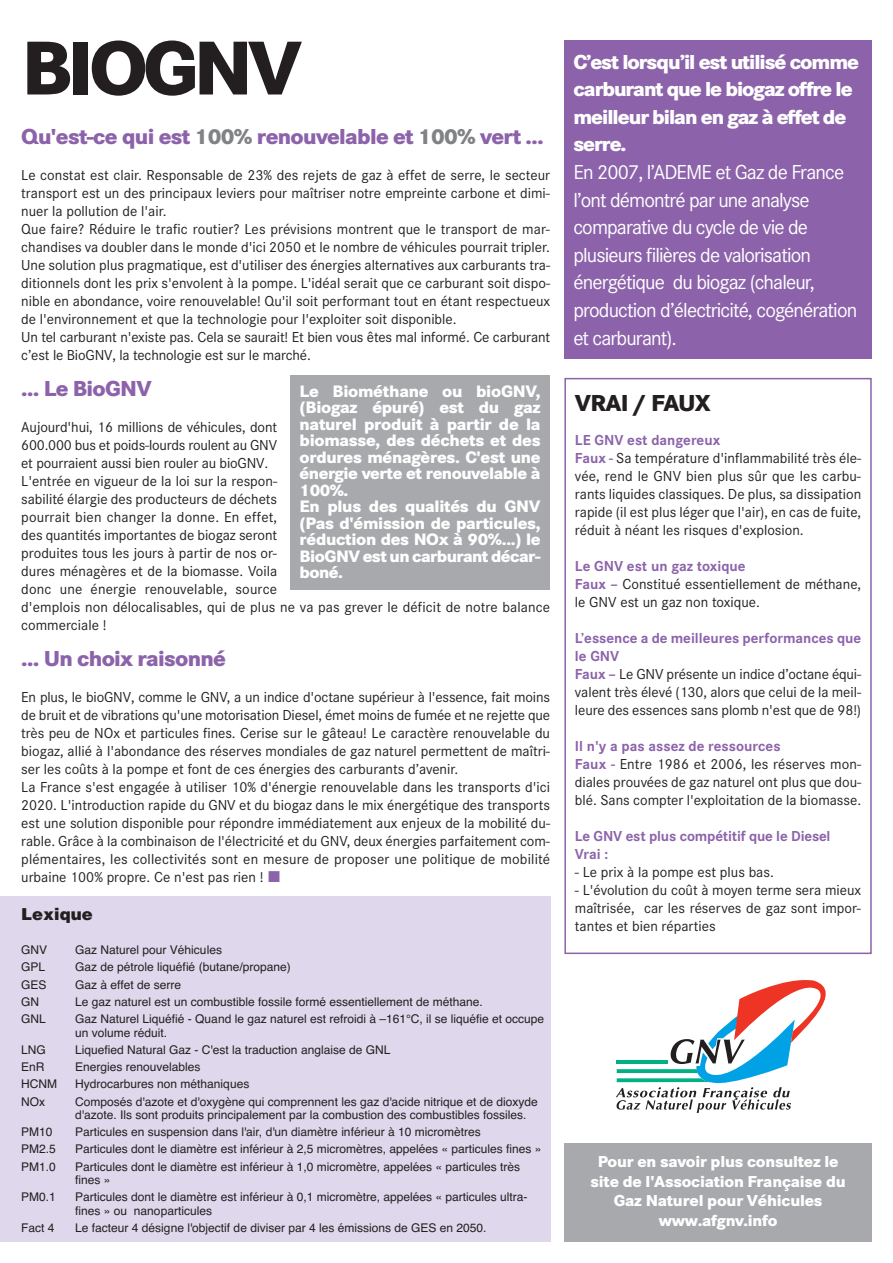
<style>
.page{position:relative;width:893px;height:1263px;background:#fff}
.page>*{position:absolute;margin:0;border:0;box-sizing:border-box;transform-origin:0 0}
.t1{font:800 79.2px "Corporate S";letter-spacing:-.06em;color:#231f20}
.t2{font:800 24px "Corporate S";letter-spacing:-.03em;color:#231f20}
.t3{font:800 22.5px "Corporate S";letter-spacing:-.03em;color:#8c63aa}
.t4{font:21px/27.6px "Corporate S";letter-spacing:-.045em;color:#fff}
.t5{font:800 21px/27.6px "Corporate S";letter-spacing:-.05em;color:#fff}
.t6{font:800 17.25px/16.5px "Corporate S";letter-spacing:-.02em;color:#fff}
.t7{font:800 16.5px/19.5px "Corporate S";letter-spacing:-.01em;color:#fff;text-align:center}
.t8{font:900 16.5px "Helvetica";color:#231f20}
.t9{font:15px/18px "Corporate S";color:#231f20}
.t10{font:700 15px/18px "Corporate S";letter-spacing:-.01em;color:#8c63aa}
.t11{font:12px/13.5px "Helvetica";color:#231f20}
.s1{color:#808285}
.s2{font-weight:700;color:#8c63aa}
</style>
<div class="page">
<div style="left:0;top:896px;width:550px;height:346px;background:#dfd7eb"></div>
<div style="left:564px;top:40px;width:308px;height:319px;background:#8c63aa"></div>
<div style="left:291px;top:375px;width:259px;height:214px;background:#a7a9ac"></div>
<div style="left:565px;top:1143px;width:307px;height:99px;background:#a7a9ac"></div>
<div style="left:564px;top:378px;width:308px;height:576px;border:2px solid #8c63aa"></div>
<svg style="left:616px;top:980px;width:210px;height:133px"></svg>
<h1 class="t1" style="left:21px;top:42px;width:282px">BIOGNV</h1>
<h3 class="t3" style="left:21px;top:129px;width:524px">Qu'est-ce qui est <span class="s1">100%</span> renouvelable et <span class="s1">100%</span> vert …</h3>
<p class="t9" style="left:21px;top:168px;width:530px">Le constat est clair. Responsable de 23% des rejets de gaz à effet de serre, le secteur transport est un des principaux leviers pour maîtriser notre empreinte carbone et dimi&shy;nuer la pollution de l'air.<br>Que faire? Réduire le trafic routier? Les prévisions montrent que le transport de mar&shy;chandises va doubler dans le monde d'ici 2050 et le nombre de véhicules pourrait tripler.<br>Une solution plus pragmatique, est d'utiliser des énergies alternatives aux carburants tra&shy;ditionnels dont les prix s'envolent à la pompe. L'idéal serait que ce carburant soit dispo&shy;nible en abondance, voire renouvelable! Qu'il soit performant tout en étant respectueux de l'environnement et que la technologie pour l'exploiter soit disponible.<br>Un tel carburant n'existe pas. Cela se saurait! Et bien vous êtes mal informé. Ce carburant c’est le BioGNV, la technologie est sur le marché.</p>
<h3 class="t3" style="left:21px;top:381px;width:132px">… Le BioGNV</h3>
<p class="t9" style="left:21px;top:420px;width:530px">Aujourd'hui, 16 millions de véhicules, dont<br>600.000 bus et poids-lourds roulent au GNV<br>et pourraient aussi bien rouler au bioGNV.<br>L'entrée en vigueur de la loi sur la respon-<br>sabilité élargie des producteurs de déchets<br>pourrait bien changer la donne. En effet,<br>des quantités importantes de biogaz seront<br>produites tous les jours à partir de nos or-<br>dures ménagères et de la biomasse. Voila<br>donc une énergie renouvelable, source<br>d'emplois non délocalisables, qui de plus ne va pas grever le déficit de notre balance commerciale !</p>
<h3 class="t3" style="left:21px;top:651px;width:206px">… Un choix raisonné</h3>
<p class="t9" style="left:21px;top:690px;width:530px">En plus, le bioGNV, comme le GNV, a un indice d'octane supérieur à l'essence, fait moins de bruit et de vibrations qu'une motorisation Diesel, émet moins de fumée et ne rejette que très peu de NOx et particules fines. Cerise sur le gâteau! Le caractère renouvelable du biogaz, allié à l'abondance des réserves mondiales de gaz naturel permettent de maîtri&shy;ser les coûts à la pompe et font de ces énergies des carburants d’avenir.<br>La France s'est engagée à utiliser 10% d'énergie renouvelable dans les transports d'ici 2020. L'introduction rapide du GNV et du biogaz dans le mix énergétique des transports est une solution disponible pour répondre immédiatement aux enjeux de la mobilité du&shy;rable. Grâce à la combinaison de l'électricité et du GNV, deux énergies parfaitement com&shy;plémentaires, les collectivités sont en mesure de proposer une politique de mobilité urbaine 100% propre. Ce n'est pas rien !</p>
<p class="t6" style="left:300px;top:385px;width:243px">Le Biométhane ou bioGNV, (Biogaz épuré) est du gaz naturel produit à partir de la biomasse, des déchets et des ordures ménagères. C'est une énergie verte et renouvelable à<br>100%.<br>En plus des qualités du GNV (Pas d'émission de particules, réduction des NOx à 90%...) le<br>BioGNV est un carburant décar&shy;boné.</p>
<p class="t8" style="left:21px;top:908px;width:73px">Lexique</p>
<p class="t11" style="left:21px;top:944px;width:28px">GNV</p>
<p class="t11" style="left:75px;top:944px;width:148px">Gaz Naturel pour Véhicules</p>
<p class="t11" style="left:21px;top:961px;width:26px">GPL</p>
<p class="t11" style="left:75px;top:961px;width:217px">Gaz de pétrole liquéfié (butane/propane)</p>
<p class="t11" style="left:21px;top:979px;width:27px">GES</p>
<p class="t11" style="left:75px;top:979px;width:107px">Gaz à effet de serre</p>
<p class="t11" style="left:21px;top:996px;width:20px">GN</p>
<p class="t11" style="left:75px;top:996px;width:409px">Le gaz naturel est un combustible fossile formé essentiellement de méthane.</p>
<p class="t11" style="left:21px;top:1013px;width:26px">GNL</p>
<p class="t11" style="left:75px;top:1013px;width:471px">Gaz Naturel Liquéfié - Quand le gaz naturel est refroidi à –161°C, il se liquéfie et occupe un volume réduit.</p>
<p class="t11" style="left:21px;top:1044px;width:26px">LNG</p>
<p class="t11" style="left:75px;top:1044px;width:317px">Liquefied Natural Gaz - C'est la traduction anglaise de GNL</p>
<p class="t11" style="left:21px;top:1061px;width:25px">EnR</p>
<p class="t11" style="left:75px;top:1061px;width:127px">Energies renouvelables</p>
<p class="t11" style="left:21px;top:1078px;width:37px">HCNM</p>
<p class="t11" style="left:75px;top:1078px;width:176px">Hydrocarbures non méthaniques</p>
<p class="t11" style="left:21px;top:1096px;width:26px">NOx</p>
<p class="t11" style="left:75px;top:1096px;width:464px">Composés d'azote et d'oxygène qui comprennent les gaz d'acide nitrique et de dioxyde d'azote. Ils sont produits principalement par la combustion des combustibles fossiles.</p>
<p class="t11" style="left:21px;top:1126px;width:33px">PM10</p>
<p class="t11" style="left:75px;top:1126px;width:407px">Particules en suspension dans l'air, d'un diamètre inférieur à 10 micromètres</p>
<p class="t11" style="left:21px;top:1144px;width:36px">PM2.5</p>
<p class="t11" style="left:75px;top:1144px;width:468px">Particules dont le diamètre est inférieur à 2,5 micromètres, appelées « particules fines »</p>
<p class="t11" style="left:21px;top:1161px;width:36px">PM1.0</p>
<p class="t11" style="left:75px;top:1161px;width:446px">Particules dont le diamètre est inférieur à 1,0 micromètre, appelées « particules très fines »</p>
<p class="t11" style="left:21px;top:1191px;width:36px">PM0.1</p>
<p class="t11" style="left:75px;top:1191px;width:454px">Particules dont le diamètre est inférieur à 0,1 micromètre, appelées « particules ultra&shy;fines » ou nanoparticules</p>
<p class="t11" style="left:21px;top:1222px;width:35px">Fact 4</p>
<p class="t11" style="left:75px;top:1222px;width:413px">Le facteur 4 désigne l'objectif de diviser par 4 les émissions de GES en 2050.</p>
<h3 class="t5" style="left:573px;top:50px;width:287px">C’est lorsqu’il est utilisé comme carburant que le biogaz offre le meilleur bilan en gaz à effet de serre.</h3>
<h3 class="t4" style="left:573px;top:160px;width:285px">En 2007, l’ADEME et Gaz de France l’ont démontré par une analyse comparative du cycle de vie de plusieurs filières de valorisation énergétique du biogaz (chaleur, production d’électricité, cogénération et carburant).</h3>
<h2 class="t2" style="left:575px;top:395px;width:137px">VRAI / FAUX</h2>
<p class="t9" style="left:575px;top:433px;width:288px"><span class="s2">LE GNV est dangereux<br>Faux -</span> Sa température d'inflammabilité très éle&shy;vée, rend le GNV bien plus sûr que les carbu&shy;rants liquides classiques. De plus, sa dissipation rapide (il est plus léger que l'air), en cas de fuite, réduit à néant les risques d'explosion.</p>
<p class="t9" style="left:575px;top:559px;width:288px"><span class="s2">Le GNV est un gaz toxique<br>Faux –</span> Constitué essentiellement de méthane, le GNV est un gaz non toxique.</p>
<p class="t9" style="left:575px;top:631px;width:288px"><span class="s2">L’essence a de meilleures performances que le GNV<br>Faux –</span> Le GNV présente un indice d’octane équi&shy;valent très élevé (130, alors que celui de la meil&shy;leure des essences sans plomb n'est que de 98!)</p>
<p class="t9" style="left:575px;top:739px;width:288px"><span class="s2">Il n'y a pas assez de ressources<br>Faux -</span> Entre 1986 et 2006, les réserves mon&shy;diales prouvées de gaz naturel ont plus que dou&shy;blé. Sans compter l'exploitation de la biomasse.</p>
<p class="t10" style="left:575px;top:829px;width:257px">Le GNV est plus compétitif que le Diesel<br>Vrai :</p>
<p class="t9" style="left:575px;top:865px;width:200px">- Le prix à la pompe est plus bas.</p>
<p class="t9" style="left:575px;top:883px;width:288px;text-align:justify">- L'évolution du coût à moyen terme sera mieux maîtrisée, car les réserves de gaz sont impor&shy;tantes et bien réparties</p>
<p class="t7" style="left:591px;top:1153px;width:257px">Pour en savoir plus consultez le site de l'Association Française du<br>Gaz Naturel pour Véhicules www.afgnv.info</p>
</div>
